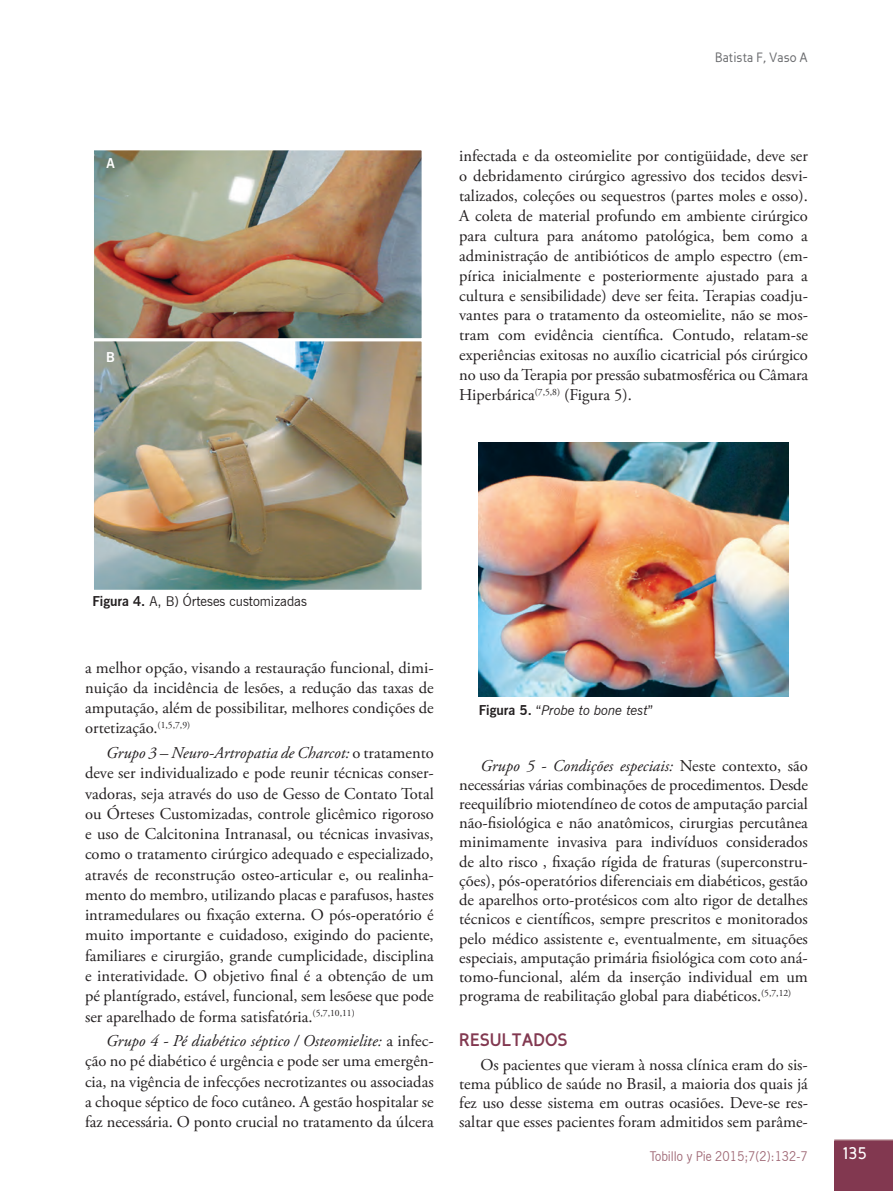
<style>
.page{position:relative;width:893px;height:1191px;background:#fff}
.page>*{position:absolute;margin:0;border:0;box-sizing:border-box;transform-origin:0 0}
.t1{font:21px "Perspective Sans";color:#fff;scale:.9 1}
.t2{font:700 18px "Perspective Sans";color:#823850;scale:.9 1}
.t3{font:16.5px/20.2px "Adobe Garamond Pro";color:#231f20;text-align:justify}
.t4{font:13.5px "News Gothic BT";color:#231f20}
.t5{font:13.5px "News Gothic BT";color:#9f6875;scale:.9 1}
.t6{font:italic 13.5px "News Gothic BT";color:#231f20}
.t7{font:13.5px "Perspective Sans";color:#6c6d70;scale:.9 1}
.t8{font:700 13.5px "News Gothic BT";color:#fff}
.s1{font-weight:700}
.s2{font-style:italic}
.s3{font-weight:700;font-style:normal}
.s4{font-style:normal}
</style>
<div class="page">
<div style="left:834px;top:1141px;width:59px;height:50px;background:#823850"></div>
<hr style="left:834px;top:1139px;width:59px;height:2px;background:#9f6875">
<img style="left:479px;top:442px;width:309px;height:254px">
<img style="left:95px;top:151px;width:326px;height:438px">
<div style="left:91px;top:147px;width:334px;height:194px;border:3px solid #fff"></div>
<div style="left:91px;top:338px;width:334px;height:255px;border:3px solid #fff"></div>
<p class="t8" style="left:107px;top:155px;width:10px">A</p>
<p class="t8" style="left:106px;top:349px;width:10px">B</p>
<p class="t7" style="left:715px;top:49px;width:105px">Batista F, Vaso A</p>
<p class="t3" style="left:459px;top:146px;width:350px">infectada e da osteomielite por contigüidade, deve ser o debridamento cirúrgico agressivo dos tecidos desvi&shy;talizados, coleções ou sequestros (partes moles e osso).<br>A coleta de material profundo em ambiente cirúrgico para cultura para anátomo patológica, bem como a administração de antibióticos de amplo espectro (em&shy;pírica inicialmente e posteriormente ajustado para a cultura e sensibilidade) deve ser feita. Terapias coadju&shy;vantes para o tratamento da osteomielite, não se mos&shy;tram com evidência científica. Contudo, relatam-se experiências exitosas no auxílio cicatricial pós cirúrgico no uso da Terapia por pressão subatmosférica ou Câmara Hiperbárica<sup>(7,5,8)</sup> (Figura 5).</p>
<p class="t4" style="left:92px;top:593px;width:216px"><span class="s1">Figura 4.</span> A, B) Órteses customizadas</p>
<p class="t3" style="left:85px;top:658px;width:350px">a melhor opção, visando a restauração funcional, dimi&shy;nuição da incidência de lesões, a redução das taxas de amputação, além de possibilitar, melhores condições de ortetização.<sup>(1,5,7,9)</sup></p>
<p class="t3" style="left:85px;top:743px;width:350px;text-indent:21px"><span class="s2">Grupo 3 – Neuro-Artropatia de Charcot:</span> o tratamento deve ser individualizado e pode reunir técnicas conser&shy;vadoras, seja através do uso de Gesso de Contato Total ou Órteses Customizadas, controle glicêmico rigoroso e uso de Calcitonina Intranasal, ou técnicas invasivas, como o tratamento cirúrgico adequado e especializado, através de reconstrução osteo-articular e, ou realinha&shy;mento do membro, utilizando placas e parafusos, hastes intramedulares ou fixação externa. O pós-operatório é muito importante e cuidadoso, exigindo do paciente, familiares e cirurgião, grande cumplicidade, disciplina e interatividade. O objetivo final é a obtenção de um pé plantígrado, estável, funcional, sem lesõese que pode ser aparelhado de forma satisfatória.<sup>(5,7,10,11)</sup></p>
<p class="t3" style="left:85px;top:1031px;width:350px;text-indent:21px"><span class="s2">Grupo 4 - Pé diabético séptico / Osteomielite:</span> a infec&shy;ção no pé diabético é urgência e pode ser uma emergên&shy;cia, na vigência de infecções necrotizantes ou associadas a choque séptico de foco cutâneo. A gestão hospitalar se faz necessária. O ponto crucial no tratamento da úlcera</p>
<p class="t6" style="left:479px;top:702px;width:176px"><span class="s3">Figura 5.</span> <span class="s4">“</span>Probe to bone test<span class="s4">”</span></p>
<p class="t3" style="left:459px;top:756px;width:350px;line-height:19.2px;text-indent:21px"><span class="s2">Grupo 5 - Condições especiais:</span> Neste contexto, são necessárias várias combinações de procedimentos. Desde reequilíbrio miotendíneo de cotos de amputação parcial não-fisiológica e não anatômicos, cirurgias percutânea minimamente invasiva para indivíduos considerados de alto risco , fixação rígida de fraturas (superconstru&shy;ções), pós-operatórios diferenciais em diabéticos, gestão de aparelhos orto-protésicos com alto rigor de detalhes técnicos e científicos, sempre prescritos e monitorados pelo médico assistente e, eventualmente, em situações especiais, amputação primária fisiológica com coto aná&shy;tomo-funcional, além da inserção individual em um programa de reabilitação global para diabéticos.<sup>(5,7,12)</sup></p>
<p class="t2" style="left:459px;top:1029px;width:122px">RESULTADOS</p>
<p class="t3" style="left:459px;top:1055px;width:350px;line-height:19.2px;text-indent:21px">Os pacientes que vieram à nossa clínica eram do sis&shy;tema público de saúde no Brasil, a maioria dos quais já fez uso desse sistema em outras ocasiões. Deve-se res&shy;saltar que esses pacientes foram admitidos sem parâme-</p>
<p class="t5" style="left:650px;top:1147px;width:177px">Tobillo y Pie 2015;7(2):132-7</p>
<p class="t1" style="left:843px;top:1139px;width:29px">135</p>
</div>
